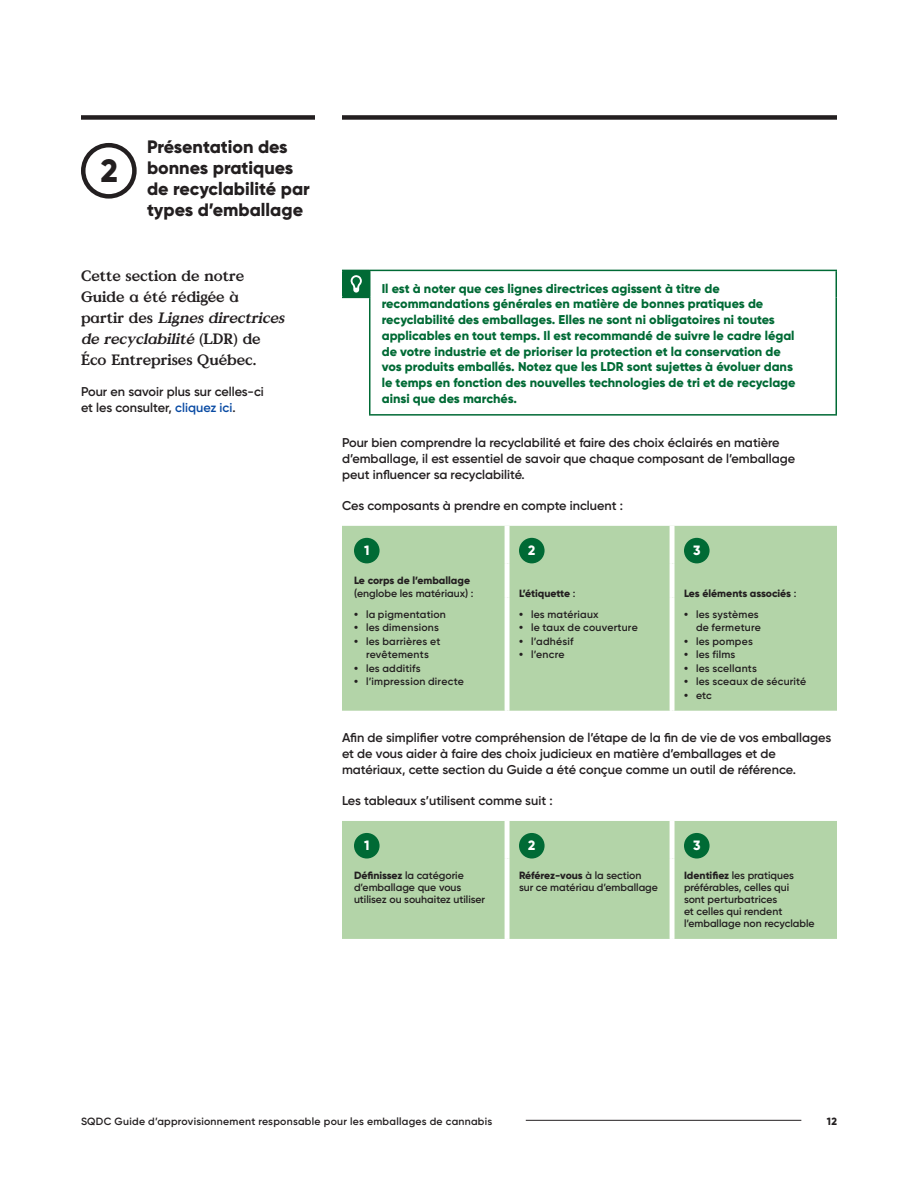
<style>
.page{position:relative;width:918px;height:1188px;background:#fff}
.page>*{position:absolute;margin:0;border:0;box-sizing:border-box;transform-origin:0 0}
.Highlight2{font:800 32.25px "Gilroy";color:#231f20}
.Titre_Tête{font:800 18px/21px "Gilroy";color:#231f20}
.Intro{font:15px/21px "Value Serif";color:#231f20}
.Highlight2-2{font:800 13.5px "Gilroy";color:#fff}
.Rappel{font:800 12.75px/15.8px "Gilroy";color:#006a35}
.Texte{font:600 12.75px/15.8px "Gilroy";color:#231f20}
.Texte_Demi_spaceafter{font:600 12.75px "Gilroy";color:#231f20}
.Texte-2{font:600 10.5px/12px "Gilroy";letter-spacing:.015em;color:#231f20}
.Texte-3{font:800 10.5px "Gilroy";letter-spacing:-.005em;color:#231f20}
.s1{font-style:italic}
.s2{color:#084aa3}
.s3{font-weight:800}
.s4{font-weight:600}
</style>
<div class="page">
<div style="left:81px;top:115px;width:66px;height:5px;background:#231f20"></div>
<div style="left:147px;top:115px;width:168px;height:5px;background:#231f20"></div>
<div style="left:342px;top:115px;width:495px;height:5px;background:#231f20"></div>
<div style="left:81px;top:143px;width:56px;height:56px;border:4px solid #231f20;border-radius:50%"></div>
<hr style="left:370px;top:270px;width:467px;height:1px;background:#006a35">
<svg style="left:836px;top:271px;width:1px;height:26px"></svg>
<hr style="left:369px;top:298px;width:1px;height:116px;background:#006a35">
<hr style="left:836px;top:297px;width:1px;height:117px;background:#006a35">
<hr style="left:369px;top:414px;width:468px;height:2px;background:#006a35">
<svg style="left:342px;top:270px;width:28px;height:28px"></svg>
<div style="left:342px;top:526px;width:495px;height:185px;background:#b3d4a8"></div>
<hr style="left:505px;top:526px;width:4px;height:37px;background:#fff">
<hr style="left:670px;top:526px;width:4px;height:37px;background:#fff">
<hr style="left:505px;top:563px;width:4px;height:34px;background:#fff">
<hr style="left:670px;top:563px;width:4px;height:34px;background:#fff">
<hr style="left:505px;top:597px;width:4px;height:114px;background:#fff">
<hr style="left:670px;top:597px;width:4px;height:114px;background:#fff">
<div style="left:354px;top:538px;width:26px;height:25px;background:#006a35;border-radius:50%"></div>
<div style="left:519px;top:538px;width:26px;height:25px;background:#006a35;border-radius:50%"></div>
<div style="left:684px;top:538px;width:26px;height:25px;background:#006a35;border-radius:50%"></div>
<div style="left:342px;top:821px;width:495px;height:118px;background:#b3d4a8"></div>
<hr style="left:505px;top:821px;width:4px;height:38px;background:#fff">
<hr style="left:670px;top:821px;width:4px;height:38px;background:#fff">
<hr style="left:505px;top:859px;width:4px;height:80px;background:#fff">
<hr style="left:670px;top:859px;width:4px;height:80px;background:#fff">
<div style="left:354px;top:833px;width:26px;height:26px;background:#006a35;border-radius:50%"></div>
<div style="left:519px;top:833px;width:26px;height:26px;background:#006a35;border-radius:50%"></div>
<div style="left:684px;top:833px;width:26px;height:26px;background:#006a35;border-radius:50%"></div>
<hr style="left:526px;top:1120px;width:275px;height:1px;background:#231f20">
<p class="Highlight2" style="left:101px;top:150px;width:19px">2</p>
<p class="Titre_Tête" style="left:147px;top:136px;width:164px">Présentation des bonnes pratiques de recyclabilité par types d’emballage</p>
<p class="Intro" style="left:81px;top:264px;width:209px">Cette section de notre<br>Guide a été rédigée à<br>p a r t i r d e s <span class="s1">Lignes directrices de recyclabilité</span> ( L D R ) d e<br>Éco Entreprises Québec.</p>
<p class="Texte" style="left:81px;top:384px;width:184px">Pour en savoir plus sur celles-ci et les consulter, <span class="s2">cliquez ici</span>.</p>
<p class="Rappel" style="left:382px;top:280px;width:415px">Il est à noter que ces lignes directrices agissent à titre de recommandations générales en matière de bonnes pratiques de recyclabilité des emballages. Elles ne sont ni obligatoires ni toutes applicables en tout temps. Il est recommandé de suivre le cadre légal de votre industrie et de prioriser la protection et la conservation de vos produits emballés. Notez que les LDR sont sujettes à évoluer dans le temps en fonction des nouvelles technologies de tri et de recyclage ainsi que des marchés.</p>
<p class="Texte" style="left:342px;top:435px;width:455px">Pour bien comprendre la recyclabilité et faire des choix éclairés en matière d’emballage, il est essentiel de savoir que chaque composant de l’emballage peut influencer sa recyclabilité.</p>
<p class="Texte_Demi_spaceafter" style="left:342px;top:498px;width:283px">Ces composants à prendre en compte incluent :</p>
<p class="Highlight2-2" style="left:364px;top:542px;width:7px">1</p>
<p class="Highlight2-2" style="left:528px;top:542px;width:9px">2</p>
<p class="Highlight2-2" style="left:693px;top:542px;width:9px">3</p>
<p class="Texte-2" style="left:354px;top:573px;width:121px;line-height:13.5px"><span class="s3">Le corps de l’emballage </span>(englobe les matériaux) :</p>
<p class="Texte-3" style="left:519px;top:587px;width:58px">L’étiquette <span class="s4">:</span></p>
<p class="Texte-3" style="left:684px;top:587px;width:114px">Les éléments associés <span class="s4">:</span></p>
<p class="Texte-2" style="left:684px;top:607px;width:78px;line-height:13.5px;text-align:right"><span class="s3">•</span> les systèmes de fermeture</p>
<p class="Texte-2" style="left:684px;top:635px;width:70px"><span class="s3">•</span> les pompes</p>
<p class="Texte-2" style="left:684px;top:648px;width:53px"><span class="s3">•</span> les films</p>
<p class="Texte-2" style="left:684px;top:662px;width:75px"><span class="s3">•</span> les scellants</p>
<p class="Texte-2" style="left:684px;top:675px;width:124px"><span class="s3">•</span> les sceaux de sécurité</p>
<p class="Texte-2" style="left:684px;top:689px;width:30px"><span class="s3">•</span> etc</p>
<p class="Texte" style="left:342px;top:730px;width:491px">Afin de simplifier votre compréhension de l’étape de la fin de vie de vos emballages et de vous aider à faire des choix judicieux en matière d’emballages et de matériaux, cette section du Guide a été conçue comme un outil de référence.</p>
<p class="Texte_Demi_spaceafter" style="left:342px;top:793px;width:212px">Les tableaux s’utilisent comme suit :</p>
<p class="Highlight2-2" style="left:364px;top:837px;width:7px">1</p>
<p class="Highlight2-2" style="left:528px;top:837px;width:9px">2</p>
<p class="Highlight2-2" style="left:693px;top:837px;width:9px">3</p>
<p class="Texte-2" style="left:354px;top:869px;width:133px"><span class="s3">Définissez</span> la catégorie d’emballage que vous utilisez ou souhaitez utiliser</p>
<p class="Texte-2" style="left:519px;top:869px;width:141px"><span class="s3">Référez-vous</span> à la section sur ce matériau d’emballage</p>
<p class="Texte-2" style="left:684px;top:869px;width:132px"><span class="s3">Identifiez</span> les pratiques préférables, celles qui<br>sont perturbatrices<br>et celles qui rendent l’emballage non recyclable</p>
<p class="Texte-2" style="left:354px;top:608px;width:93px"><span class="s3">•</span> la pigmentation</p>
<p class="Texte-2" style="left:354px;top:621px;width:86px"><span class="s3">•</span> les dimensions</p>
<p class="Texte-2" style="left:354px;top:634px;width:88px;line-height:13.5px;text-align:center"><span class="s3">•</span> les barrières et revêtements</p>
<p class="Texte-2" style="left:354px;top:662px;width:68px"><span class="s3">•</span> les additifs</p>
<p class="Texte-2" style="left:354px;top:675px;width:111px"><span class="s3">•</span> l’impression directe</p>
<p class="Texte-2" style="left:519px;top:608px;width:81px"><span class="s3">•</span> les matériaux</p>
<p class="Texte-2" style="left:519px;top:621px;width:120px"><span class="s3">•</span> le taux de couverture</p>
<p class="Texte-2" style="left:519px;top:635px;width:56px"><span class="s3">•</span> l’adhésif</p>
<p class="Texte-2" style="left:519px;top:648px;width:47px"><span class="s3">•</span> l’encre</p>
<p class="Texte-2" style="left:81px;top:1115px;width:413px">SQDC Guide d’approvisionnement responsable pour les emballages de cannabis</p>
<p class="Texte-3" style="left:827px;top:1114px;width:12px">12</p>
</div>
